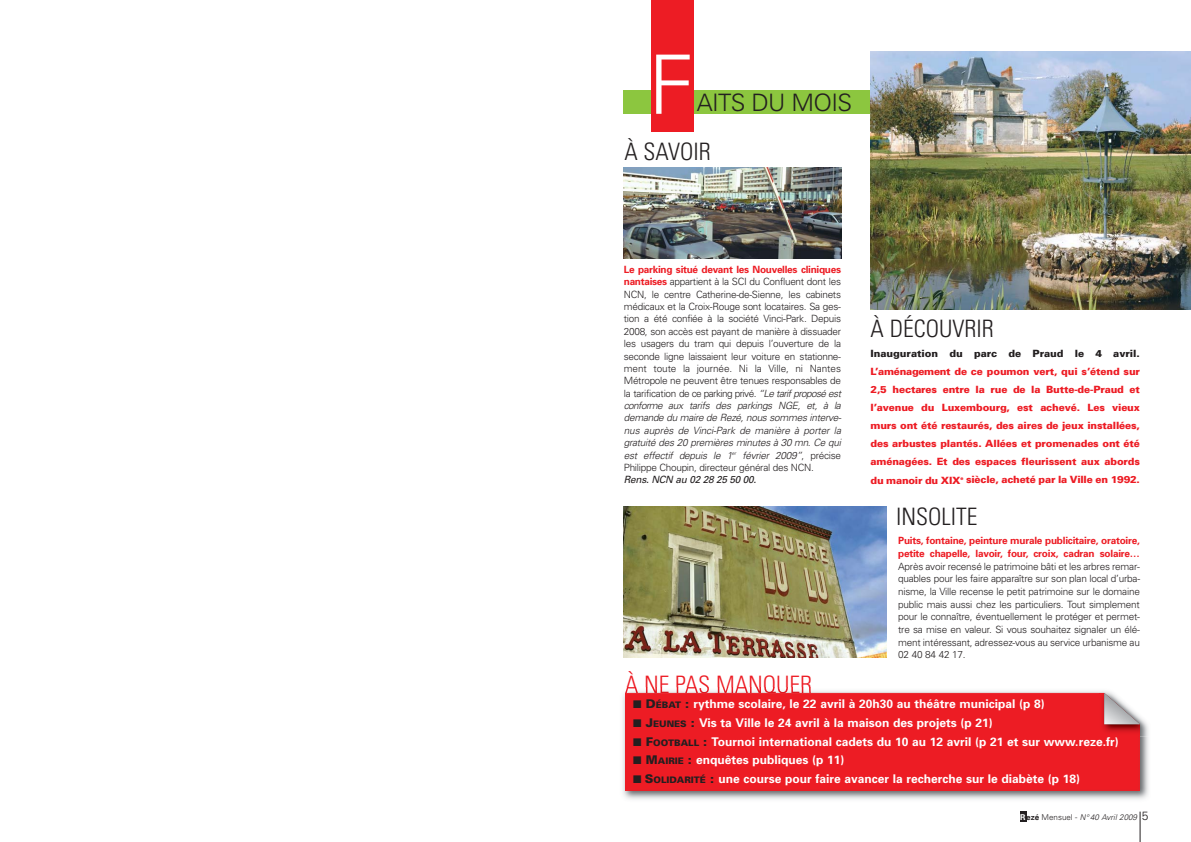
<style>
.page{position:relative;width:1191px;height:842px;background:#fff}
.page>*{position:absolute;margin:0;border:0;box-sizing:border-box;transform-origin:0 0}
.t1{font:300 82px "Univers";color:#fff}
.t2{font:300 condensed 24px "Univers";color:#231f20}
.t3{font:300 condensed 24px "Univers";color:#ed1c24}
.t4{font:300 24px "Univers";letter-spacing:-.03em;color:#231f20}
.t5{font:700 12px "Univers";color:#fff}
.t6{font:300 10px/12.4px "Univers";letter-spacing:-.03em;color:#231f20}
.t7{font:900 10px/18px "Univers";letter-spacing:-.02em;color:#ed1c24;text-align:justify}
.t8{font:700 10px/12.6px "Univers";letter-spacing:-.02em;color:#ed1c24}
.t9{font:900 10px "Univers";color:#231f20}
.t10{font:italic 10px "Univers";color:#231f20}
.t11{font:italic 300 8px "Univers";color:#231f20}
.s1{font-weight:700;color:#ed1c24}
.s2{font-style:italic}
.s3{color:#231f20}
.s4{font-weight:900;color:#231f20}
.s5{font-weight:900;font-size:9px;color:#231f20}
.s6{font-weight:700;font-style:normal;color:#fff}
.s7{font-weight:700;font-style:normal}
.s8{font-style:normal}
.s9{font-style:normal;font-size:12px}
</style>
<div class="page">
<img style="left:622px;top:687px;width:527px;height:113px">
<img style="left:625px;top:687px;width:185px;height:6px">
<div style="left:625px;top:693px;width:515px;height:98px;background:#ed1c24"></div>
<img style="left:624px;top:506px;width:263px;height:152px">
<hr style="left:1139px;top:812px;width:1px;height:30px;background:#231f20">
<div style="left:1020px;top:811px;width:6px;height:11px;background:#231f20"></div>
<div style="left:624px;top:91px;width:516px;height:23px;background:#8cc63f"></div>
<div style="left:651px;top:0;width:43px;height:132px;background:#ed1c24"></div>
<img style="left:870px;top:51px;width:321px;height:258px">
<img style="left:624px;top:168px;width:217px;height:90px">
<img style="left:1098px;top:687px;width:51px;height:49px">
<img style="left:1098px;top:693px;width:42px;height:43px">
<svg style="left:1104px;top:693px;width:36px;height:31px"></svg>
<h1 class="t1" style="left:648px;top:55px;width:47px">F</h1>
<h2 class="t4" style="left:697px;top:94px;width:157px">AITS DU MOIS</h2>
<h2 class="t2" style="left:624px;top:142px;width:88px">À SAVOIR</h2>
<p class="t6" style="left:624px;top:264px;width:221px"><span class="s1">Le parking situé devant les Nouvelles cliniques nantaises</span> appartient à la SCI du Confluent dont les NCN, le centre Catherine-de-Sienne, les cabinets médicaux et la Croix-Rouge sont locataires. Sa ges&shy;tion a été confiée à la société Vinci-Park. Depuis 2008, son accès est payant de manière à dissuader les usagers du tram qui depuis l’ouverture de la seconde ligne laissaient leur voiture en stationne&shy;ment toute la journée. Ni la Ville, ni Nantes Métropole ne peuvent être tenues responsables de la tarification de ce parking privé. <span class="s2">“Le tarifproposé est conforme aux tarifs des parkings NGE, et, à la demande du maire de Rezé, nous sommes interve&shy;nus auprès de Vinci-Park de manière à porter la gratuité des 20 premières minutes à 30 mn. Ce qui est effectif depuis le 1</span><sup>er</sup> <span class="s2">février 2009”</span>, p r é c i s e Philippe Choupin, directeur général des NCN.</p>
<p class="t10" style="left:624px;top:476px;width:136px">Rens.NCN au 02 28 25 50 00.</p>
<h2 class="t3" style="left:625px;top:676px;width:189px">À NE PAS MANQUER</h2>
<h2 class="t2" style="left:870px;top:320px;width:125px">À DÉCOUVRIR</h2>
<p class="t9" style="left:870px;top:350px;width:271px">Inauguration du parc de Praud le 4 avril.</p>
<p class="t7" style="left:870px;top:364px;width:271px">L’aménagement de ce poumon vert, qui s’étend sur 2,5 hectares entre la rue de la Butte-de-Praud et l’avenue du Luxembourg, est achevé. Les vieux murs ont été restaurés, des aires de jeux installées, des arbustes plantés. Allées et promenades ont été aménagées. Et des espaces fleurissent aux abords du manoir du XIX<sup>e</sup> siècle, acheté par la Ville en 1992.</p>
<h2 class="t2" style="left:896px;top:507px;width:83px">INSOLITE</h2>
<p class="t8" style="left:898px;top:535px;width:243px">Puits, fontaine, peinture murale publicitaire, oratoire, petite chapelle, lavoir, four, croix, cadran solaire…</p>
<p class="t6" style="left:898px;top:561px;width:243px;line-height:12.7px;text-align:justify">Après avoir recensé le patrimoine bâti et les arbres remar&shy;quables pour les faire apparaître sur son plan local d’urba&shy;nisme, la Ville recense le petit patrimoine sur le domaine public mais aussi chez les particuliers. Tout simplement pour le connaître, éventuellement le protéger et permet&shy;tre sa mise en valeur. Si vous souhaitez signaler un élé&shy;ment intéressant, adressez-vous au service urbanisme au 02 40 84 42 17.</p>
<p class="t5" style="left:633px;top:699px;width:413px"><span class="s3">■</span> <span class="s4">D</span><span class="s5">ÉBAT</span> <span class="s4">:</span> rythme scolaire, le 22 avril à 20h30 au théâtre municipal (p 8)</p>
<p class="t5" style="left:633px;top:718px;width:361px"><span class="s3">■</span> <span class="s4">J</span><span class="s5">EUNES</span> <span class="s4">:</span> Vis ta Ville le 24 avril à la maison des projets (p 21)</p>
<p class="t5" style="left:633px;top:737px;width:487px"><span class="s3">■</span> <span class="s4">F</span><span class="s5">OOTBALL</span> <span class="s4">:</span> Tournoi international cadets du 10 au 12 avril (p 21 et sur www.reze.fr)</p>
<p class="t5" style="left:633px;top:756px;width:213px"><span class="s3">■</span> <span class="s4">M</span><span class="s5">AIRIE</span> <span class="s4">:</span> enquêtes publiques (p 11)</p>
<p class="t5" style="left:633px;top:774px;width:448px"><span class="s3">■</span> <span class="s4">S</span><span class="s5">OLIDARITÉ</span> <span class="s4">:</span> une course pour faire avancer la recherche sur le diabète (p 18)</p>
<p class="t11" style="left:1020px;top:815px;width:130px"><span class="s6">R</span><span class="s7">ezé</span> <span class="s8">Mensuel -</span> N°40 Avril 2009 <span class="s9">5</span></p>
</div>
